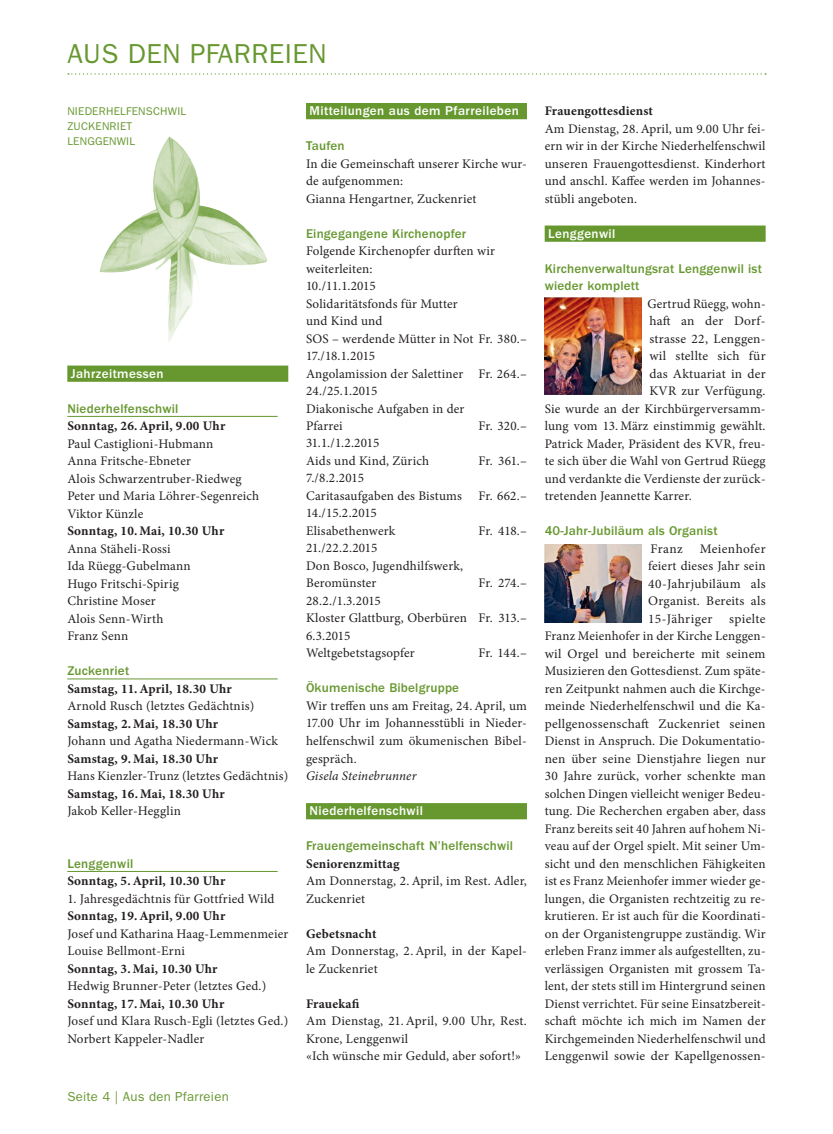
<style>
.page{position:relative;width:833px;height:1134px;background:#fff}
.page>*{position:absolute;margin:0;border:0;box-sizing:border-box;transform-origin:0 0}
.t1{font:27.5px "ITC Franklin Gothic Std";letter-spacing:.02em;color:#679830}
.t2{font:13.12px/17.5px "Minion Pro";letter-spacing:.015em;color:#231f20}
.t3{font:700 13.12px "Minion Pro";letter-spacing:.015em;color:#231f20}
.t4{font:500 13.12px/17.5px "ITC Franklin Gothic Std";letter-spacing:.015em;color:#679830}
.t5{font:500 13.12px "ITC Franklin Gothic Std";letter-spacing:.03em;color:#fff}
.t6{font:13.12px "ITC Franklin Gothic Std";letter-spacing:.02em;color:#679830}
.t7{font:italic 13.12px "Minion Pro";letter-spacing:.005em;color:#231f20}
.t8{font:11.25px/15px "ITC Franklin Gothic Std";letter-spacing:.02em;color:#679830}
</style>
<div class="page">
<svg style="left:68px;top:73px;width:698px;height:2px"></svg>
<img style="left:100px;top:137px;width:167px;height:204px">
<div style="left:67px;top:366px;width:221px;height:16px;background:#679830"></div>
<hr style="left:67px;top:416px;width:211px;height:1px;background:#679830">
<hr style="left:67px;top:679px;width:211px;height:1px;background:#679830">
<hr style="left:67px;top:871px;width:211px;height:1px;background:#679830">
<div style="left:306px;top:103px;width:221px;height:16px;background:#679830"></div>
<div style="left:306px;top:803px;width:221px;height:16px;background:#679830"></div>
<div style="left:544px;top:226px;width:221px;height:16px;background:#679830"></div>
<img style="left:544px;top:298px;width:97px;height:97px">
<img style="left:544px;top:544px;width:97px;height:78px">
<h1 class="t1" style="left:67px;top:37px;width:261px">AUS DEN PFARREIEN</h1>
<p class="t8" style="left:67px;top:104px;width:120px">NIEDERHELFENSCHWIL<br>ZUCKENRIET<br>LENGGENWIL</p>
<p class="t5" style="left:71px;top:366px;width:94px">Jahrzeitmessen</p>
<p class="t4" style="left:67px;top:400px;width:113px">Niederhelfenschwil</p>
<p class="t3" style="left:67px;top:417px;width:159px">Sonntag, 26. April, 9.00 Uhr</p>
<p class="t2" style="left:67px;top:435px;width:193px">Paul Castiglioni-Hubmann<br>Anna Fritsche-Ebneter<br>Alois Schwarzentruber-Riedweg<br>Peter und Maria Löhrer-Segenreich<br>Viktor Künzle</p>
<p class="t3" style="left:67px;top:522px;width:158px">Sonntag, 10. Mai, 10.30 Uhr</p>
<p class="t2" style="left:67px;top:540px;width:125px">Anna Stäheli-Rossi<br>Ida Rüegg-Gubelmann<br>Hugo Fritschi-Spirig<br>Christine Moser<br>Alois Senn-Wirth<br>Franz Senn</p>
<p class="t4" style="left:67px;top:662px;width:63px">Zuckenriet</p>
<p class="t3" style="left:67px;top:679px;width:166px">Samstag, 11. April, 18.30 Uhr</p>
<p class="t2" style="left:67px;top:697px;width:188px">Arnold Rusch (letztes Gedächtnis)</p>
<p class="t3" style="left:67px;top:714px;width:152px">Samstag, 2. Mai, 18.30 Uhr</p>
<p class="t2" style="left:67px;top:732px;width:212px">Johann und Agatha Niedermann-Wick</p>
<p class="t3" style="left:67px;top:749px;width:152px">Samstag, 9. Mai, 18.30 Uhr</p>
<p class="t2" style="left:67px;top:767px;width:222px">Hans Kienzler-Trunz (letztes Gedächtnis)</p>
<p class="t3" style="left:67px;top:784px;width:159px">Samstag, 16. Mai, 18.30 Uhr</p>
<p class="t2" style="left:67px;top:802px;width:115px">Jakob Keller-Hegglin</p>
<p class="t4" style="left:67px;top:855px;width:68px">Lenggenwil</p>
<p class="t3" style="left:67px;top:872px;width:159px">Sonntag, 5. April, 10.30 Uhr</p>
<p class="t2" style="left:67px;top:890px;width:209px">1. Jahresgedächtnis für Gottfried Wild</p>
<p class="t3" style="left:67px;top:907px;width:159px">Sonntag, 19. April, 9.00 Uhr</p>
<p class="t2" style="left:67px;top:925px;width:222px">Josef und Katharina Haag-Lemmenmeier<br>Louise Bellmont-Erni</p>
<p class="t3" style="left:67px;top:959px;width:152px">Sonntag, 3. Mai, 10.30 Uhr</p>
<p class="t2" style="left:67px;top:977px;width:200px">Hedwig Brunner-Peter (letztes Ged.)</p>
<p class="t3" style="left:67px;top:994px;width:158px">Sonntag, 17. Mai, 10.30 Uhr</p>
<p class="t2" style="left:67px;top:1012px;width:222px">Josef und Klara Rusch-Egli (letztes Ged.)<br>Norbert Kappeler-Nadler</p>
<p class="t6" style="left:67px;top:1089px;width:163px">Seite 4 | Aus den Pfarreien</p>
<p class="t5" style="left:309px;top:103px;width:211px">Mitteilungen aus dem Pfarreileben</p>
<p class="t4" style="left:306px;top:137px;width:40px">Taufen</p>
<p class="t2" style="left:306px;top:155px;width:222px">In die Gemeinschaft unserer Kirche wur&shy;de aufgenommen:<br>Gianna Hengartner, Zuckenriet</p>
<p class="t4" style="left:306px;top:225px;width:162px">Eingegangene Kirchenopfer</p>
<p class="t2" style="left:306px;top:242px;width:222px">Folgende Kirchenopfer durften wir weiterleiten:<br>10./11.1.2015<br>Solidaritätsfonds für Mutter<br>und Kind und<br>SOS – werdende Mütter in Not Fr. 380.–<br>17./18.1.2015<br>Angolamission der Salettiner Fr. 264.–<br>24./25.1.2015<br>Diakonische Aufgaben in der<br>Pfarrei</p>
<p class="t2" style="left:478px;top:417px;width:50px">Fr. 320.–</p>
<p class="t2" style="left:306px;top:435px;width:125px">31.1./1.2.2015<br>Aids und Kind, Zürich</p>
<p class="t2" style="left:306px;top:470px;width:157px">7./8.2.2015<br>Caritasaufgaben des Bistums</p>
<p class="t2" style="left:306px;top:505px;width:91px">14./15.2.2015<br>Elisabethenwerk</p>
<p class="t2" style="left:478px;top:452px;width:50px">Fr. 361.–</p>
<p class="t2" style="left:478px;top:487px;width:50px">Fr. 662.–</p>
<p class="t2" style="left:478px;top:522px;width:50px">Fr. 418.–</p>
<p class="t2" style="left:306px;top:540px;width:158px">21./22.2.2015<br>Don Bosco, Jugendhilfswerk,<br>Beromünster</p>
<p class="t2" style="left:478px;top:575px;width:50px">Fr. 274.–</p>
<p class="t2" style="left:306px;top:592px;width:222px">28.2./1.3.2015<br>Kloster Glattburg, Oberbüren Fr. 313.–<br>6.3.2015<br>Weltgebetstagsopfer</p>
<p class="t2" style="left:478px;top:645px;width:50px">Fr. 144.–</p>
<p class="t4" style="left:306px;top:679px;width:155px">Ökumenische Bibelgruppe</p>
<p class="t2" style="left:306px;top:697px;width:222px;text-align:justify">Wir treffen uns am Freitag, 24.April, um 17.00 Uhr im Johannesstübli in Nieder&shy;helfenschwil zum ökumenischen Bibel&shy;gespräch.</p>
<p class="t7" style="left:306px;top:767px;width:112px">Gisela Steinebrunner</p>
<p class="t5" style="left:309px;top:803px;width:115px">Niederhelfenschwil</p>
<p class="t4" style="left:306px;top:837px;width:208px">Frauengemeinschaft N’helfenschwil</p>
<p class="t3" style="left:306px;top:854px;width:95px">Seniorenzmittag</p>
<p class="t2" style="left:306px;top:872px;width:222px">Am Donnerstag, 2.April, im Rest. Adler,<br>Zuckenriet</p>
<p class="t3" style="left:306px;top:924px;width:72px">Gebetsnacht</p>
<p class="t2" style="left:306px;top:942px;width:222px">Am Donnerstag, 2.April, in der Kapel&shy;le Zuckenriet</p>
<p class="t3" style="left:306px;top:994px;width:55px">Frauekafi</p>
<p class="t2" style="left:306px;top:1012px;width:222px">Am Dienstag, 21.April, 9.00 Uhr, Rest.<br>Krone, Lenggenwil<br>«Ich wünsche mir Geduld, aber sofort!»</p>
<p class="t3" style="left:544px;top:102px;width:110px">Frauengottesdienst</p>
<p class="t2" style="left:544px;top:120px;width:222px;text-align:justify">Am Dienstag, 28.April, um 9.00 Uhr fei&shy;ern wir in der Kirche Niederhelfenschwil unseren Frauengottesdienst. Kinderhort und anschl. Kaffee werden im Johannes&shy;stübli angeboten.</p>
<p class="t5" style="left:548px;top:226px;width:69px">Lenggenwil</p>
<p class="t4" style="left:544px;top:260px;width:219px">Kirchenverwaltungsrat Lenggenwil ist wieder komplett</p>
<p class="t2" style="left:647px;top:295px;width:120px">Gertrud Rüegg, wohn-</p>
<p class="t2" style="left:649px;top:312px;width:116px">haft an der Dorf-</p>
<p class="t2" style="left:649px;top:330px;width:116px">strasse 22, Lenggen-</p>
<p class="t2" style="left:649px;top:347px;width:118px">wil stellte sich für</p>
<p class="t2" style="left:649px;top:365px;width:118px">das Aktuariat in der</p>
<p class="t2" style="left:649px;top:382px;width:118px">KVR zur Verfügung.</p>
<p class="t2" style="left:544px;top:400px;width:222px">Sie wurde an der Kirchbürgerversamm-</p>
<p class="t2" style="left:544px;top:417px;width:222px">lung vom 13. März einstimmig gewählt.</p>
<p class="t2" style="left:544px;top:435px;width:222px">Patrick Mader, Präsident des KVR, freu-</p>
<p class="t2" style="left:544px;top:452px;width:222px">te sich über die Wahl von Gertrud Rüegg</p>
<p class="t2" style="left:544px;top:470px;width:222px">und verdankte die Verdienste der zurück-</p>
<p class="t2" style="left:544px;top:487px;width:148px">tretenden Jeannette Karrer.</p>
<p class="t4" style="left:544px;top:522px;width:174px">40-Jahr-Jubiläum als Organist</p>
<p class="t2" style="left:650px;top:540px;width:34px">Franz</p>
<p class="t2" style="left:648px;top:540px;width:119px;text-align:justify;text-indent:51px">Meienhofer feiert dieses Jahr sein 40-Jahrjubiläum als Organist. Bereits als 15-Jähriger</p>
<p class="t2" style="left:544px;top:610px;width:222px;text-align:justify;text-indent:185px">spielte Franz Meienhofer in der Kirche Lenggen&shy;wil Orgel und bereicherte mit seinem Musizieren den Gottesdienst. Zum späte&shy;ren Zeitpunkt nahmen auch die Kirchge&shy;meinde Niederhelfenschwil und die Ka&shy;pellgenossenschaft Zuckenriet seinen Dienst in Anspruch. Die Dokumentatio&shy;nen über seine Dienstjahre liegen nur 30 Jahre zurück, vorher schenkte man solchen Dingen vielleicht weniger Bedeu&shy;tung. Die Recherchen ergaben aber, dass Franz bereits seit 40 Jahren auf hohem Ni&shy;veau auf der Orgel spielt. Mit seiner Um&shy;sicht und den menschlichen Fähigkeiten ist es Franz Meienhofer immer wieder ge&shy;lungen, die Organisten rechtzeitig zu re&shy;krutieren. Er ist auch für die Koordinati&shy;on der Organistengruppe zuständig. Wir erleben Franz immer als aufgestellten, zu&shy;verlässigen Organisten mit grossem Ta&shy;lent, der stets still im Hintergrund seinen Dienst verrichtet. Für seine Einsatzbereit&shy;schaft möchte ich mich im Namen der Kirchgemeinden Niederhelfenschwil und Lenggenwil sowie der Kapellgenossen-</p>
</div>
